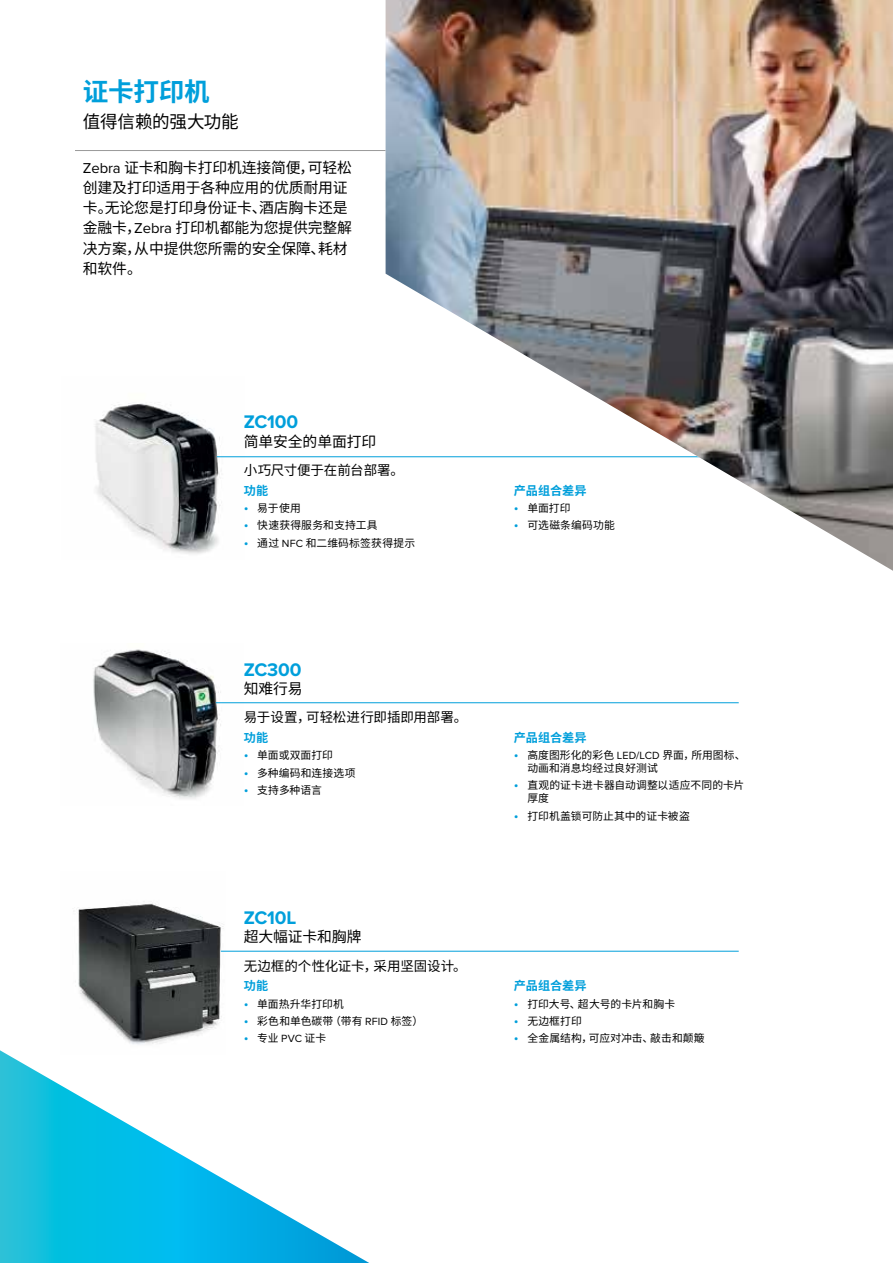
<style>
.page{position:relative;width:893px;height:1263px;background:#fff}
.page>*{position:absolute;margin:0;border:0;box-sizing:border-box;transform-origin:0 0}
.t1{font:700 25.65px "Noto Sans CJ Ksc";letter-spacing:-.015em;color:#009fdb}
.t2{font:700 18.9px "Proxima Nova";letter-spacing:-.01em;color:#009fdb}
.t3{font:17.55px "Noto Sans CJ Ksc";letter-spacing:-.01em;color:#000101}
.t4{font:14.85px/20.2px "Noto Sans CJ Ksc";letter-spacing:-.01em;color:#000101}
.t5{font:13.5px "Noto Sans CJ Ksc";letter-spacing:-.005em;color:#000101}
.t6{font:700 12.15px "Noto Sans CJ Ksc";color:#009fdb}
.t7{font:10.8px/12.8px "Noto Sans CJ Ksc";letter-spacing:.005em;color:#000101}
.s1{font-family:"Proxima Nova"}
.s2{font-family:"Proxima Nova";font-size:13.5px;color:#009fdb}
</style>
<div class="page">
<hr style="left:75px;top:150px;width:313px;height:1px;background:#9a9a9a">
<img style="left:95px;top:403px;width:150px;height:151px">
<hr style="left:217px;top:456px;width:523px;height:1px;background:#009fdb">
<img style="left:93px;top:649px;width:151px;height:150px">
<hr style="left:216px;top:702px;width:523px;height:1px;background:#009fdb">
<img style="left:78px;top:903px;width:148px;height:142px">
<hr style="left:221px;top:951px;width:518px;height:1px;background:#009fdb">
<img style="left:386px;top:0;width:507px;height:571px">
<svg style="left:0;top:1050px;width:369px;height:213px"></svg>
<h1 class="t1" style="left:83px;top:78px;width:128px">证卡打印机</h1>
<h3 class="t3" style="left:83px;top:112px;width:157px">值得信赖的强大功能</h3>
<h3 class="t4" style="left:83px;top:157px;width:271px"><span class="s1">Zebra</span> 证卡和胸卡打印机连接简便，可轻松创建及打印适用于各种应用的优质耐用证卡。无论您是打印身份证卡、酒店胸卡还是金融卡，<span class="s1">Zebra</span> 打印机都能为您提供完整解决方案，从中提供您所需的安全保障、耗材和软件。</h3>
<h2 class="t2" style="left:244px;top:411px;width:56px">ZC100</h2>
<h3 class="t4" style="left:244px;top:431px;width:134px">简单安全的单面打印</h3>
<p class="t5" style="left:244px;top:462px;width:162px">小巧尺寸便于在前台部署。</p>
<p class="t6" style="left:244px;top:483px;width:26px">功能</p>
<p class="t7" style="left:244px;top:502px;width:59px"><span class="s2">•</span> 易于使用</p>
<p class="t7" style="left:244px;top:519px;width:135px"><span class="s2">•</span> 快速获得服务和支持工具</p>
<p class="t7" style="left:244px;top:537px;width:173px"><span class="s2">•</span> 通过 <span class="s1">NFC</span> 和二维码标签获得提示</p>
<h2 class="t2" style="left:244px;top:658px;width:59px">ZC300</h2>
<h3 class="t4" style="left:244px;top:679px;width:60px">知难行易</h3>
<p class="t5" style="left:244px;top:710px;width:225px">易于设置，可轻松进行即插即用部署。</p>
<p class="t6" style="left:244px;top:731px;width:26px">功能</p>
<p class="t7" style="left:244px;top:749px;width:91px"><span class="s2">•</span> 单面或双面打印</p>
<p class="t7" style="left:244px;top:766px;width:113px"><span class="s2">•</span> 多种编码和连接选项</p>
<p class="t7" style="left:244px;top:784px;width:80px"><span class="s2">•</span> 支持多种语言</p>
<h2 class="t2" style="left:244px;top:907px;width:54px">ZC10L</h2>
<h3 class="t4" style="left:244px;top:927px;width:119px">超大幅证卡和胸牌</h3>
<p class="t5" style="left:244px;top:958px;width:224px">无边框的个性化证卡，采用坚固设计。</p>
<p class="t6" style="left:244px;top:979px;width:26px">功能</p>
<p class="t7" style="left:244px;top:998px;width:102px"><span class="s2">•</span> 单面热升华打印机</p>
<p class="t7" style="left:244px;top:1015px;width:181px"><span class="s2">•</span> 彩色和单色碳带（带有 <span class="s1">RFID</span> 标签）</p>
<p class="t7" style="left:244px;top:1032px;width:84px"><span class="s2">•</span> 专业 <span class="s1">PVC</span> 证卡</p>
<p class="t6" style="left:514px;top:483px;width:74px">产品组合差异</p>
<p class="t7" style="left:514px;top:502px;width:58px"><span class="s2">•</span> 单面打印</p>
<p class="t7" style="left:514px;top:519px;width:103px"><span class="s2">•</span> 可选磁条编码功能</p>
<p class="t6" style="left:514px;top:731px;width:74px">产品组合差异</p>
<p class="t7" style="left:527px;top:749px;width:220px;text-indent:-14px"><span class="s2">•</span> 高度图形化的彩色 <span class="s1">LED/LCD</span> 界面，所用图标、动画和消息均经过良好测试</p>
<p class="t7" style="left:527px;top:779px;width:219px;text-indent:-14px"><span class="s2">•</span> 直观的证卡进卡器自动调整以适应不同的卡片厚度</p>
<p class="t7" style="left:514px;top:809px;width:177px"><span class="s2">•</span> 打印机盖锁可防止其中的证卡被盗</p>
<p class="t6" style="left:514px;top:979px;width:74px">产品组合差异</p>
<p class="t7" style="left:514px;top:998px;width:163px"><span class="s2">•</span> 打印大号、超大号的卡片和胸卡</p>
<p class="t7" style="left:514px;top:1015px;width:69px"><span class="s2">•</span> 无边框打印</p>
<p class="t7" style="left:514px;top:1032px;width:192px"><span class="s2">•</span> 全金属结构，可应对冲击、敲击和颠簸</p>
</div>
